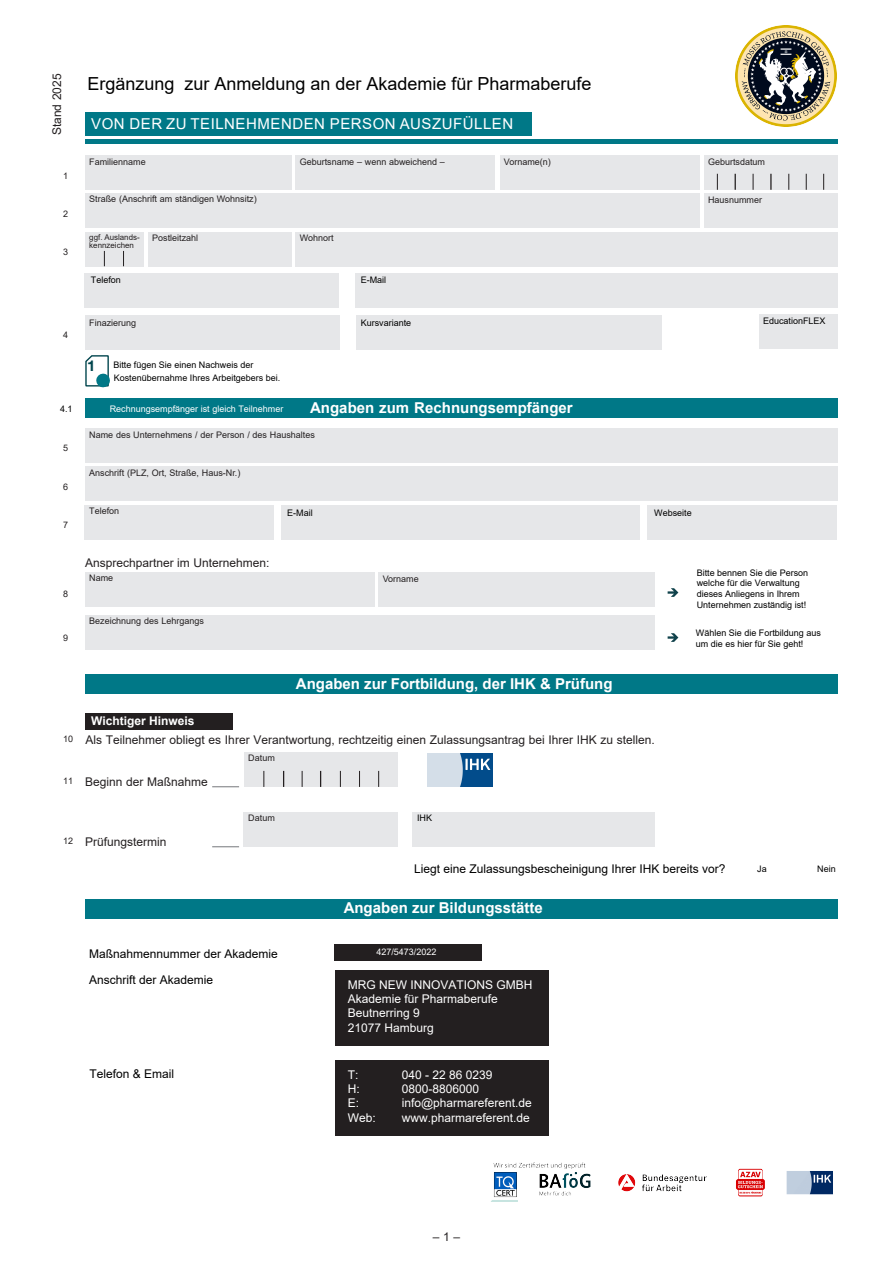
<style>
.page{position:relative;width:893px;height:1263px;background:#fff}
.page>*{position:absolute;margin:0;border:0;box-sizing:border-box;transform-origin:0 0}
.t1{font:18px "Arial";color:#000}
.t2{font:700 15px "Arial";color:#fff}
.t3{font:15px "Arial";letter-spacing:.035em;color:#fff}
.t4{font:700 15px "Arial";color:#fff}
.t5{font:12px/14.4px "Arial";color:#fff}
.t6{font:12px "Arial";color:#231f20}
.t7{font:12px "Arial";color:#000}
.Grundtext_8_9_5{font:12px "Arial";color:#231f20}
.t8{font:700 12px "Arial";color:#fff}
.t9{font:9px/10.8px "Arial";color:#000}
.t10{font:9px "Arial";color:#231f20}
.t11{font:9px "Arial";color:#231f20}
.t12{font:9px "Arial";color:#fff}
.t13{font:7.95px "Arial";color:#231f20}
.s1{font-style:inherit}
.s2{font-family:"Helvetica Neue LT Std";font-weight:700;font-size:15px;color:#00454d}
.s3{font-size:9px}
</style>
<div class="page">
<hr style="left:85px;top:140px;width:753px;height:4px;background:#007887">
<div style="left:85px;top:429px;width:753px;height:34px;background:#e6e7e9"></div>
<div style="left:85px;top:467px;width:753px;height:34px;background:#e6e7e9"></div>
<div style="left:85px;top:505px;width:189px;height:34px;background:#e6e7e9"></div>
<div style="left:378px;top:572px;width:277px;height:34px;background:#e6e7e9"></div>
<div style="left:85px;top:572px;width:289px;height:34px;background:#e6e7e9"></div>
<div style="left:85px;top:615px;width:570px;height:34px;background:#e6e7e9"></div>
<div style="left:85px;top:112px;width:446px;height:23px;background:#007887"></div>
<div style="left:85px;top:674px;width:753px;height:19px;background:#007887"></div>
<div style="left:86px;top:713px;width:147px;height:17px;background:#231f20"></div>
<svg style="left:212px;top:786px;width:27px;height:1px"></svg>
<div style="left:296px;top:232px;width:542px;height:34px;background:#e6e7e9"></div>
<div style="left:296px;top:156px;width:199px;height:34px;background:#e6e7e9"></div>
<div style="left:704px;top:156px;width:134px;height:34px;background:#e6e7e9"></div>
<div style="left:704px;top:194px;width:134px;height:34px;background:#e6e7e9"></div>
<div style="left:85px;top:232px;width:59px;height:34px;background:#e6e7e9"></div>
<div style="left:85px;top:194px;width:614px;height:34px;background:#e6e7e9"></div>
<div style="left:85px;top:156px;width:206px;height:34px;background:#e6e7e9"></div>
<div style="left:500px;top:156px;width:199px;height:34px;background:#e6e7e9"></div>
<svg style="left:104px;top:251px;width:1px;height:15px"></svg>
<svg style="left:123px;top:251px;width:1px;height:15px"></svg>
<div style="left:148px;top:232px;width:143px;height:34px;background:#e6e7e9"></div>
<div style="left:244px;top:752px;width:154px;height:35px;background:#e6e7e9"></div>
<svg style="left:264px;top:771px;width:1px;height:16px"></svg>
<svg style="left:302px;top:771px;width:1px;height:16px"></svg>
<svg style="left:340px;top:771px;width:1px;height:16px"></svg>
<svg style="left:359px;top:771px;width:1px;height:16px"></svg>
<svg style="left:378px;top:771px;width:1px;height:16px"></svg>
<svg style="left:283px;top:771px;width:1px;height:16px"></svg>
<svg style="left:320px;top:771px;width:1px;height:16px"></svg>
<svg style="left:668px;top:588px;width:10px;height:9px"></svg>
<svg style="left:717px;top:174px;width:1px;height:16px"></svg>
<svg style="left:753px;top:174px;width:1px;height:16px"></svg>
<svg style="left:788px;top:174px;width:1px;height:16px"></svg>
<svg style="left:806px;top:174px;width:1px;height:16px"></svg>
<svg style="left:823px;top:174px;width:1px;height:16px"></svg>
<svg style="left:735px;top:174px;width:1px;height:16px"></svg>
<svg style="left:770px;top:174px;width:2px;height:16px"></svg>
<div style="left:85px;top:399px;width:753px;height:19px;background:#007887"></div>
<div style="left:85px;top:315px;width:254px;height:34px;background:#e6e7e9"></div>
<svg style="left:668px;top:633px;width:10px;height:9px"></svg>
<div style="left:356px;top:316px;width:306px;height:34px;background:#e6e7e9"></div>
<div style="left:281px;top:505px;width:359px;height:34px;background:#e6e7e9"></div>
<div style="left:647px;top:505px;width:190px;height:34px;background:#e6e7e9"></div>
<div style="left:759px;top:315px;width:79px;height:34px;background:#e6e7e9"></div>
<svg style="left:212px;top:846px;width:27px;height:1px"></svg>
<div style="left:412px;top:812px;width:243px;height:34px;background:#e6e7e9"></div>
<svg style="left:85px;top:355px;width:25px;height:33px"></svg>
<div style="left:85px;top:273px;width:254px;height:34px;background:#e6e7e9"></div>
<div style="left:355px;top:273px;width:482px;height:34px;background:#e6e7e9"></div>
<div style="left:243px;top:812px;width:154px;height:34px;background:#e6e7e9"></div>
<div style="left:85px;top:899px;width:753px;height:19px;background:#007887"></div>
<div style="left:335px;top:944px;width:147px;height:16px;background:#231f20"></div>
<div style="left:335px;top:970px;width:214px;height:76px;background:#231f20"></div>
<div style="left:335px;top:1060px;width:214px;height:76px;background:#231f20"></div>
<img style="left:736px;top:26px;width:101px;height:101px">
<img style="left:427px;top:753px;width:66px;height:33px">
<img style="left:491px;top:1162px;width:342px;height:39px">
<p class="Grundtext_8_9_5" style="left:49px;top:135px;width:63px;rotate:-90deg">Stand <span class="s1">2025</span></p>
<p class="t10" style="left:63px;top:169px;width:7px">1</p>
<p class="t10" style="left:63px;top:208px;width:7px">2</p>
<p class="t10" style="left:63px;top:246px;width:7px">3</p>
<h1 class="t1" style="left:87px;top:71px;width:506px">Ergänzung zur Anmeldung an der Akademie für Pharmaberufe</h1>
<p class="t3" style="left:91px;top:114px;width:423px">VON DER <span class="s1">ZU TEILNEHMENDEN</span> PERSON AUSZUFÜLLEN</p>
<p class="t10" style="left:89px;top:156px;width:58px">Familienname</p>
<p class="t10" style="left:89px;top:193px;width:169px">Straße (Anschrift am ständigen Wohnsitz)</p>
<p class="t13" style="left:89px;top:232px;width:52px">ggf. Auslands-</p>
<p class="t13" style="left:89px;top:240px;width:46px">kennzeichen</p>
<p class="t10" style="left:152px;top:232px;width:48px">Postleitzahl</p>
<p class="t10" style="left:300px;top:156px;width:147px">Geburtsname – wenn abweichend –</p>
<p class="t10" style="left:300px;top:232px;width:35px">Wohnort</p>
<p class="t9" style="left:91px;top:275px;width:32px">Telefon</p>
<p class="t9" style="left:361px;top:274px;width:27px">E-Mail</p>
<p class="t10" style="left:504px;top:156px;width:49px">Vorname(n)</p>
<p class="t10" style="left:708px;top:156px;width:59px">Geburtsdatum</p>
<p class="t10" style="left:708px;top:194px;width:56px">Hausnummer</p>
<p class="t10" style="left:63px;top:329px;width:7px">4</p>
<p class="t9" style="left:60px;top:403px;width:14px">4.1</p>
<p class="t10" style="left:63px;top:442px;width:7px">5</p>
<p class="t10" style="left:63px;top:480px;width:7px">6</p>
<p class="t10" style="left:63px;top:519px;width:7px">7</p>
<p class="t10" style="left:63px;top:587px;width:7px">8</p>
<p class="t10" style="left:63px;top:632px;width:7px">9</p>
<p class="t10" style="left:63px;top:733px;width:12px">10</p>
<p class="t10" style="left:63px;top:775px;width:12px">1<span class="s1">1</span></p>
<p class="t11" style="left:89px;top:317px;width:49px">Finazierung</p>
<p class="t9" style="left:114px;top:359px;width:168px;line-height:12.6px;text-indent:-27px"><span class="s2">1</span> Bitte fügen Sie einen Nachweis der<br>Kostenübernahme Ihres Arbeitgebers bei.</p>
<p class="t9" style="left:361px;top:318px;width:52px">Kursvariante</p>
<p class="t12" style="left:110px;top:403px;width:175px">Rechnungsempfänger ist gleich Teilnehmer</p>
<h2 class="t4" style="left:310px;top:397px;width:264px">Angaben zum Rechnungsempfänger</h2>
<p class="t11" style="left:89px;top:428px;width:227px"><span class="s1">Name de</span>s Unternehmens / der Person / des Haushaltes</p>
<p class="t10" style="left:89px;top:467px;width:153px">Anschrift (PLZ, Ort, Straße, Haus-Nr.)</p>
<p class="t10" style="left:89px;top:505px;width:32px">Telefon</p>
<p class="t9" style="left:287px;top:507px;width:27px">E-Mail</p>
<p class="t9" style="left:654px;top:507px;width:39px">Webseite</p>
<p class="t9" style="left:763px;top:316px;width:64px">EducationFLEX</p>
<p class="t6" style="left:85px;top:555px;width:186px">Ansprechpartner im Unternehmen:</p>
<p class="t10" style="left:89px;top:572px;width:26px">Name</p>
<p class="t10" style="left:383px;top:573px;width:38px">Vorname</p>
<p class="t10" style="left:89px;top:615px;width:116px">Bezeichnung des Lehrgangs</p>
<p class="t8" style="left:91px;top:712px;width:105px">Wichtiger Hinweis</p>
<h2 class="t2" style="left:296px;top:673px;width:318px">Angaben zur Fortbildung, der IHK &amp; Prüfung</h2>
<p class="t6" style="left:86px;top:731px;width:571px">Als Teilnehmer obliegt es Ihrer Verantwortung, rechtzeitig einen Zulassungsantrag bei Ihrer IHK zu stellen.</p>
<p class="Grundtext_8_9_5" style="left:85px;top:773px;width:124px">Beginn der Maßnahme</p>
<p class="t10" style="left:248px;top:751px;width:28px">Datum</p>
<p class="t10" style="left:248px;top:811px;width:28px">Datum</p>
<p class="t9" style="left:417px;top:813px;width:17px">IHK</p>
<p class="t9" style="left:697px;top:567px;width:113px">Bitte bennen Sie die Person welche für die Verwaltung dieses Anliegens in Ihrem<br>Unternehmen zuständig ist!</p>
<p class="t9" style="left:696px;top:627px;width:127px">Wählen Sie die Fortbildung aus um die es hier für Sie geht!</p>
<h3 class="t6" style="left:63px;top:833px;width:105px"><span class="s3">1</span><span class="s3">2</span> Prüfungstermin</h3>
<h3 class="t7" style="left:414px;top:861px;width:313px">Liegt eine Zulassungsbescheinigung Ihrer IHK bereits vor?</h3>
<p class="t9" style="left:757px;top:863px;width:11px">Ja</p>
<p class="t9" style="left:817px;top:863px;width:20px">Nein</p>
<h2 class="t2" style="left:344px;top:897px;width:201px">Angaben zur Bildungsstätte</h2>
<h3 class="t7" style="left:89px;top:945px;width:190px">Maßnahmennummer der Akademie</h3>
<p class="t12" style="left:376px;top:945px;width:62px">427/5473/2022</p>
<h3 class="t7" style="left:89px;top:971px;width:126px">Anschrift der Akademie</h3>
<h3 class="t5" style="left:348px;top:977px;width:186px">MRG NEW INNOVATIONS GMBH<br>Akademie für Pharmaberufe<br>Beutnerring 9<br>21077 Hamburg</h3>
<h3 class="t7" style="left:90px;top:1065px;width:86px">Telefon &amp; Email</h3>
<h3 class="t5" style="left:348px;top:1067px;width:12px">T:</h3>
<h3 class="t5" style="left:402px;top:1067px;width:92px">040 - 22 86 0239</h3>
<h3 class="t5" style="left:348px;top:1081px;width:13px">H:</h3>
<h3 class="t5" style="left:402px;top:1081px;width:79px">0800-8806000</h3>
<h3 class="t5" style="left:348px;top:1096px;width:13px">E:</h3>
<h3 class="t5" style="left:402px;top:1096px;width:132px">info@pharmareferent.de</h3>
<h3 class="t5" style="left:348px;top:1110px;width:30px">Web:</h3>
<h3 class="t5" style="left:402px;top:1110px;width:130px">www.pharmareferent.de</h3>
<p class="Grundtext_8_9_5" style="left:433px;top:1229px;width:29px">– 1 –</p>
</div>
